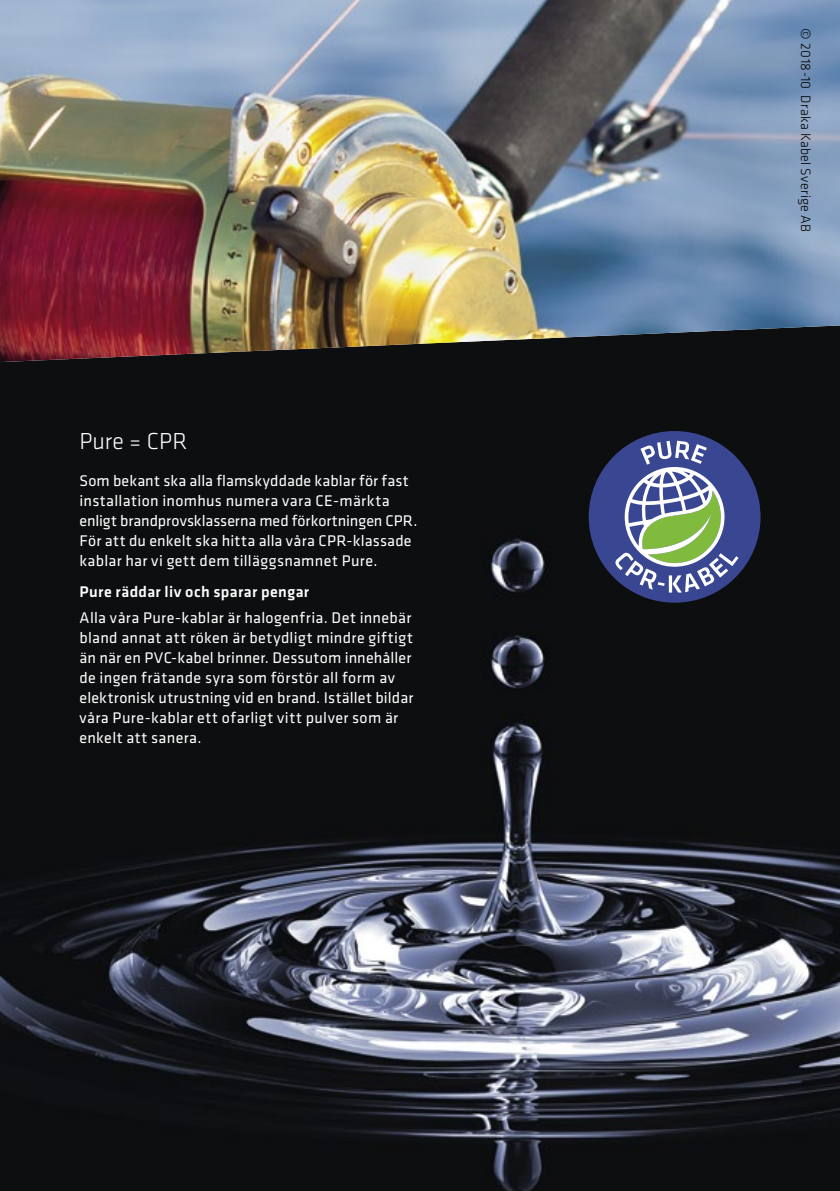
<style>
.page{position:relative;width:840px;height:1191px;background:#fff}
.page>*{position:absolute;margin:0;border:0;box-sizing:border-box;transform-origin:0 0}
.t1{font:300 24px "Klavika";letter-spacing:.005em;color:#fff}
.t2{font:16px/20px "Klavika";letter-spacing:.02em;color:#fff}
.t3{font:500 16px "Klavika";letter-spacing:.025em;color:#fff}
.t4{font:300 14px "Klavika";letter-spacing:.02em;color:#000}
</style>
<div class="page">
<img style="left:0;top:362px;width:839px;height:829px">
<img style="left:0;top:0;width:839px;height:362px">
<div style="left:588px;top:431px;width:172px;height:171px;background:#394792;border-radius:50%"></div>
<svg style="left:614px;top:441px;width:124px;height:151px"></svg>
<h1 class="t1" style="left:79px;top:426px;width:109px">Pure = CPR</h1>
<p class="t2" style="left:79px;top:470px;width:339px">Som bekant ska alla flamskyddade kablar för fast installation inomhus numera vara CE-märkta enligt brandprovsklasserna med förkortningen CPR.<br>För att du enkelt ska hitta alla våra CPR-klassade kablar har vi gett dem tilläggsnamnet Pure.</p>
<p class="t3" style="left:79px;top:581px;width:231px">Pure räddar liv och sparar pengar</p>
<p class="t2" style="left:79px;top:607px;width:335px">Alla våra Pure-kablar är halogenfria. Det innebär bland annat att röken är betydligt mindre giftigt än när en PVC-kabel brinner. Dessutom innehåller de ingen frätande syra som förstör all form av elektronisk utrustning vid en brand. Istället bildar våra Pure-kablar ett ofarligt vitt pulver som är enkelt att sanera.</p>
<p class="t4" style="left:813px;top:28px;width:205px;rotate:90deg">© 2018-10 Draka Kabel Sverige AB</p>
</div>
